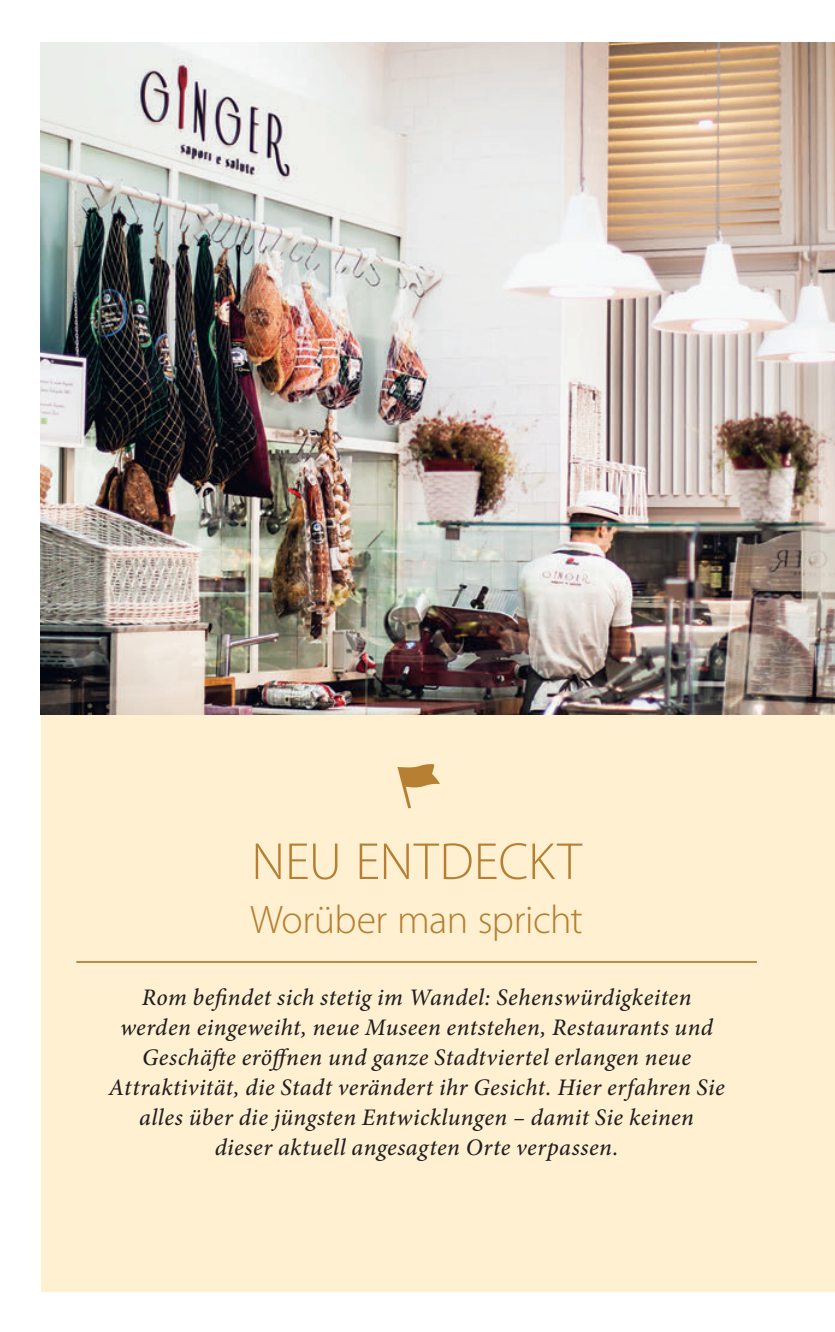
<style>
.page{position:relative;width:835px;height:1332px;background:#fff}
.page>*{position:absolute;margin:0;border:0;box-sizing:border-box;transform-origin:0 0}
.t1{font:300 52.5px "Myriad Pro";letter-spacing:.01em;color:#b67f32}
.t2{font:300 40px "Myriad Pro";letter-spacing:-.015em;color:#b67f32}
.t3{font:italic 500 23.75px/30px "Minion Pro";letter-spacing:.02em;color:#231f20;text-align:center}
</style>
<div class="page">
<div style="left:41px;top:43px;width:794px;height:1248px;background:#fef0d0"></div>
<img style="left:41px;top:43px;width:794px;height:671px">
<svg style="left:397px;top:764px;width:43px;height:44px"></svg>
<hr style="left:76px;top:961px;width:681px;height:2px;background:#b67f32">
<p class="t1" style="left:251px;top:832px;width:332px">Neu entdeckt</p>
<p class="t2" style="left:250px;top:897px;width:334px">Worüber man spricht</p>
<p class="t3" style="left:108px;top:982px;width:618px">Rom befindet sich stetig im Wandel: Sehenswürdigkeiten werden eingeweiht, neue Museen entstehen, Restaurants und Geschäfte eröffnen und ganze Stadtviertel erlangen neue Attraktivität, die Stadt verändert ihr Gesicht. Hier erfahren Sie alles über die jüngsten Entwicklungen – damit Sie keinen dieser aktuell angesagten Orte verpassen.</p>
</div>
